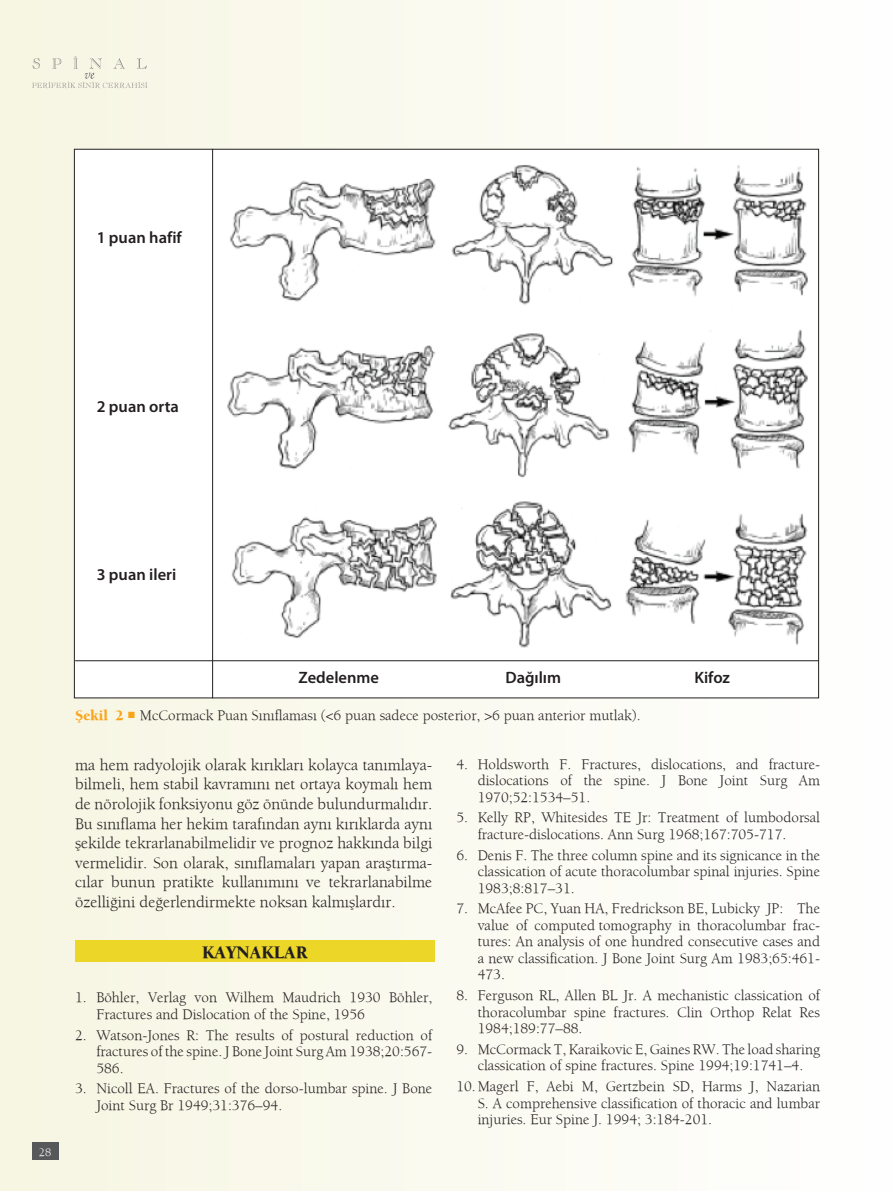
<style>
.page{position:relative;width:893px;height:1191px;background:#fff}
.page>*{position:absolute;margin:0;border:0;box-sizing:border-box;transform-origin:0 0}
.t1{font:900 18px "Berkeley";color:#231f20}
.t2{font:16.5px/19.5px "Berkeley";color:#231f20;text-align:justify}
.t3{font:600 16.5px "Myriad Pro";color:#231f20}
.t4{font:15px/16.5px "Berkeley";color:#231f20;text-align:justify}
.t5{font:12px "Berkeley";color:#fff}
.s1{font-weight:900;color:#f9a51b}
.s2{color:#f9a51b}
</style>
<div class="page">
<div style="left:0;top:0;width:893px;height:1191px;background:linear-gradient(to right,#f6f5e2,#fefefe)"></div>
<div style="left:32px;top:1141px;width:26px;height:18px;background:#57585a"></div>
<svg style="left:32px;top:56px;width:115px;height:32px;background:#eeeede"></svg>
<div style="left:75px;top:940px;width:359px;height:22px;background:#ecd729"></div>
<div style="left:74px;top:149px;width:745px;height:549px;background:#fff"></div>
<img style="left:213px;top:154px;width:595px;height:502px">
<hr style="left:212px;top:149px;width:1px;height:549px;background:#231f20">
<hr style="left:75px;top:660px;width:744px;height:1px;background:#231f20">
<p class="t3" style="left:97px;top:227px;width:87px">1 puan hafif</p>
<p class="t3" style="left:97px;top:395px;width:84px">2 puan orta</p>
<p class="t3" style="left:97px;top:563px;width:81px">3 puan ileri</p>
<p class="t5" style="left:39px;top:1145px;width:14px">28</p>
<p class="t3" style="left:299px;top:667px;width:82px">Zedelenme</p>
<p class="t3" style="left:505px;top:667px;width:57px">Dağılım</p>
<p class="t3" style="left:694px;top:667px;width:37px">Kifoz</p>
<p class="t4" style="left:75px;top:706px;width:567px"><span class="s1">Şekil 2</span> <span class="s2">■</span> McCormack Puan Sınıflaması (&lt;6 puan sadece posterior, &gt;6 puan anterior mutlak).</p>
<p class="t2" style="left:75px;top:754px;width:359px">ma hem radyolojik olarak kırıkları kolayca tanımlaya&shy;bilmeli, hem stabil kavramını net ortaya koymalı hem de nörolojik fonksiyonu göz önünde bulundurmalıdır.<br>Bu sınıflama her hekim tarafından aynı kırıklarda aynı şekilde tekrarlanabilmelidir ve prognoz hakkında bilgi vermelidir. Son olarak, sınıflamaları yapan araştırma&shy;cılar bunun pratikte kullanımını ve tekrarlanabilme özelliğini değerlendirmekte noksan kalmışlardır.</p>
<p class="t1" style="left:202px;top:941px;width:107px">KAYNAKLAR</p>
<p class="t4" style="left:96px;top:989px;width:337px;text-indent:-21px">1. Böhler, Verlag von Wilhem Maudrich 1930 Böhler,<br>Fractures and Dislocation of the Spine, 1956</p>
<p class="t4" style="left:96px;top:1026px;width:337px;text-indent:-21px">2. Watson-Jones R: The results of postural reduction of fractures of the spine. J Bone Joint Surg Am 1938;20:567- 586.</p>
<p class="t4" style="left:96px;top:1080px;width:337px;text-indent:-21px">3. Nicoll EA. Fractures of the dorso-lumbar spine. J Bone<br>Joint Surg Br 1949;31:376–94.</p>
<p class="t4" style="left:478px;top:755px;width:344px;text-indent:-21px">4. Holdsworth F. Fractures, dislocations, and fracture&shy;dislocations of the spine. J Bone Joint Surg Am 1970;52:1534–51.</p>
<p class="t4" style="left:478px;top:809px;width:344px;text-indent:-21px">5. Kelly RP, Whitesides TE Jr: Treatment of lumbodorsal fracture-dislocations. Ann Surg 1968;167:705-717.</p>
<p class="t4" style="left:478px;top:846px;width:344px;text-indent:-21px">6. Denis F. The three column spine and its significance in the classification of acute thoracolumbar spinal injuries. Spine 1983;8:817–31.</p>
<p class="t4" style="left:478px;top:900px;width:344px;text-indent:-21px">7. McAfee PC, Yuan HA, Fredrickson BE, Lubicky JP: The value of computed tomography in thoracolumbar frac&shy;tures: An analysis of one hundred consecutive cases and a new classification. J Bone Joint Surg Am 1983;65:461- 473.</p>
<p class="t4" style="left:478px;top:987px;width:344px;text-indent:-21px">8. Ferguson RL, Allen BL Jr. A mechanistic classification of thoracolumbar spine fractures. Clin Orthop Relat Res 1984;189:77–88.</p>
<p class="t4" style="left:456px;top:1040px;width:365px;text-align:center">9. McCormack T, Karaikovic E, Gaines RW. The load sharing classification of spine fractures. Spine 1994;19:1741–4.</p>
<p class="t4" style="left:478px;top:1078px;width:344px;text-indent:-21px">10.Magerl F, Aebi M, Gertzbein SD, Harms J, Nazarian S. A comprehensive classification of thoracic and lumbar injuries. Eur Spine J. 1994; 3:184-201.</p>
</div>
